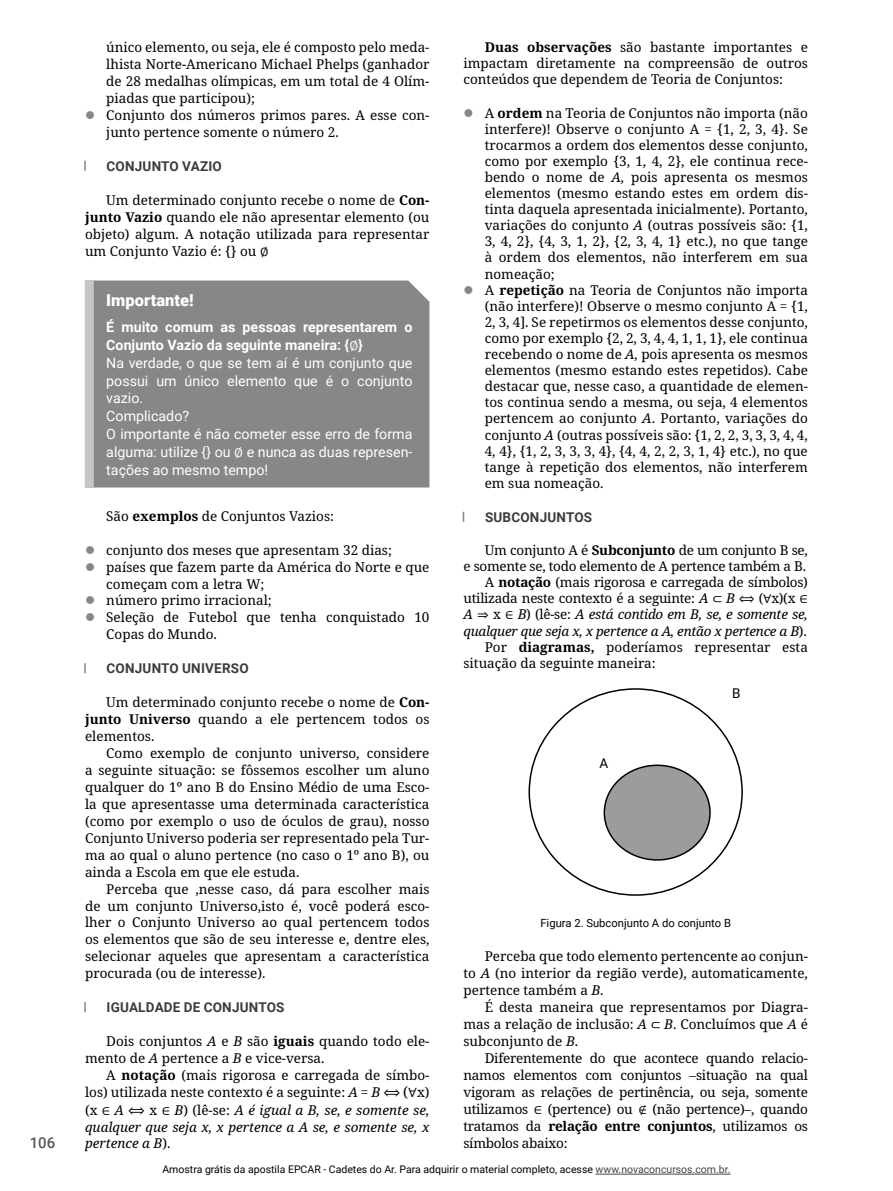
<style>
.page{position:relative;width:893px;height:1191px;background:#fff}
.page>*{position:absolute;margin:0;border:0;box-sizing:border-box;transform-origin:0 0}
.Título{font:900 16.5px "Roboto";color:#fff}
.t1{font:500 15px "Roboto";color:#575757}
.Texto{font:14.25px/17.9px "Roboto";color:#fff;text-align:justify}
.Texto-2{font:700 14.25px/17.9px "Roboto";color:#fff}
.Parágrafos{font:13.5px/17px "Noto Serif";color:#000;text-align:justify}
.Parágrafos-2{font:13.5px/16px "Noto Serif";letter-spacing:-.02em;color:#000;text-align:right}
.Tópico{font:700 13.5px "Roboto";letter-spacing:.015em;color:#3c3c3c}
.Certo_Errado{font:13.5px "Roboto";color:#000}
.Fonte_Tabelas_Imagens{font:11.25px "Roboto";color:#000}
.t2{font:10.5px "Roboto";color:#000}
.s1{font-weight:700}
.s2{font-family:"Cambria Math"}
.s3{font-family:"Cambria Math";font-weight:400}
.s4{font-style:italic}
.s5{font-family:"Cambria Math";font-size:14.25px}
.s6{font-size:14.25px}
.s7{color:#454545}
</style>
<div class="page">
<hr style="left:596px;top:1173px;width:134px;height:1px;background:#454545">
<svg style="left:84px;top:161px;width:2px;height:10px"></svg>
<div style="left:94px;top:280px;width:335px;height:207px;background:#878787"></div>
<div style="left:85px;top:280px;width:9px;height:207px;background:#c6c6c6"></div>
<svg style="left:84px;top:663px;width:2px;height:10px"></svg>
<svg style="left:84px;top:1002px;width:2px;height:10px"></svg>
<div style="left:604px;top:765px;width:106px;height:95px;background:#9c9c9c;border-radius:50%"></div>
<div style="left:604px;top:764px;width:107px;height:96px;border:2px solid #000;border-radius:50%"></div>
<p class="t1" style="left:30px;top:1132px;width:27px">106</p>
<p class="Parágrafos" style="left:106px;top:39px;width:325px">único elemento, ou seja, ele é composto pelo meda&shy;lhista Norte-Americano Michael Phelps (ganhador de 28 medalhas olímpicas, em um total de 4 Olím&shy;piadas que participou);</p>
<p class="Parágrafos" style="left:106px;top:107px;width:325px">Conjunto dos números primos pares. A esse con&shy;junto pertence somente o número 2.</p>
<p class="Tópico" style="left:107px;top:157px;width:117px">CONJUNTO VAZIO</p>
<p class="Parágrafos" style="left:85px;top:192px;width:346px;text-indent:21px">Um determinado conjunto recebe o nome de <span class="s1">Con&shy;junto Vazio</span> quando ele não apresentar elemento (ou objeto) algum. A notação utilizada para representar um Conjunto Vazio é: {} ou <span class="s2">∅</span></p>
<p class="Título" style="left:106px;top:288px;width:89px">Importante!</p>
<p class="Texto-2" style="left:106px;top:317px;width:308px">É muito comum as pessoas representarem o<br>Conjunto Vazio da seguinte maneira: {<span class="s3">∅</span>}</p>
<p class="Texto" style="left:106px;top:353px;width:308px">Na verdade, o que se tem aí é um conjunto que possui um único elemento que é o conjunto vazio.</p>
<p class="Texto" style="left:106px;top:407px;width:84px">Complicado?</p>
<p class="Texto" style="left:106px;top:424px;width:308px">O importante é não cometer esse erro de forma alguma: utilize {} ou <span class="s2">∅</span> e nunca as duas represen&shy;tações ao mesmo tempo!</p>
<p class="Parágrafos" style="left:106px;top:508px;width:229px">São <span class="s1">exemplos</span> de Conjuntos Vazios:</p>
<p class="Parágrafos" style="left:106px;top:542px;width:287px">conjunto dos meses que apresentam 32 dias;</p>
<p class="Parágrafos" style="left:106px;top:558px;width:325px">países que fazem parte da América do Norte e que começam com a letra W;</p>
<p class="Parágrafos" style="left:106px;top:592px;width:167px">número primo irracional;</p>
<p class="Parágrafos" style="left:106px;top:609px;width:325px">Seleção de Futebol que tenha conquistado 10<br>Copas do Mundo.</p>
<p class="Tópico" style="left:107px;top:659px;width:144px">CONJUNTO UNIVERSO</p>
<p class="Parágrafos" style="left:85px;top:694px;width:346px;text-indent:21px">Um determinado conjunto recebe o nome de <span class="s1">Con&shy;junto Universo</span> quando a ele pertencem todos os elementos.</p>
<p class="Parágrafos" style="left:85px;top:745px;width:346px;text-indent:21px">Como exemplo de conjunto universo, considere a seguinte situação: se fôssemos escolher um aluno qualquer do 1º ano B do Ensino Médio de uma Esco&shy;la que apresentasse uma determinada característica (como por exemplo o uso de óculos de grau), nosso Conjunto Universo poderia ser representado pela Tur&shy;ma ao qual o aluno pertence (no caso o 1º ano B), ou ainda a Escola em que ele estuda.</p>
<p class="Parágrafos" style="left:85px;top:880px;width:346px;text-indent:21px">Perceba que ,nesse caso, dá para escolher mais de um conjunto Universo,isto é, você poderá esco&shy;lher o Conjunto Universo ao qual pertencem todos os elementos que são de seu interesse e, dentre eles, selecionar aqueles que apresentam a característica procurada (ou de interesse).</p>
<p class="Tópico" style="left:107px;top:998px;width:180px">IGUALDADE DE CONJUNTOS</p>
<p class="Parágrafos" style="left:85px;top:1033px;width:346px;text-indent:21px">Dois conjuntos <span class="s4">A</span> e <span class="s4">B</span> são <span class="s1">iguais</span> quando todo ele&shy;mento de <span class="s4">A</span> pertence a <span class="s4">B</span> e vice-versa.</p>
<p class="Parágrafos" style="left:85px;top:1067px;width:346px;text-indent:21px">A <span class="s1">notação</span> (mais rigorosa e carregada de símbo&shy;los) utilizada neste contexto é a seguinte: <span class="s4">A</span> = <span class="s4">B</span> <span class="s5">⟺</span> <span class="s6">(</span><span class="s5">∀</span>x) (x <span class="s2">∈</span> <span class="s4">A</span> <span class="s5">⟺</span> x <span class="s2">∈</span> <span class="s4">B</span>) (lê-se: <span class="s4">A é igual a B, se, e somente se, qualquer que seja x, x pertence a A se, e somente se, x pertence a B</span>).</p>
<p class="Parágrafos" style="left:463px;top:40px;width:346px;line-height:16px;text-indent:21px"><span class="s1">Duas observações</span> são bastante importantes e impactam diretamente na compreensão de outros conteúdos que dependem de Teoria de Conjuntos:</p>
<p class="Parágrafos" style="left:485px;top:105px;width:325px;line-height:16px">A <span class="s1">ordem</span> na Teoria de Conjuntos não importa (não interfere)! Observe o conjunto A = {1, 2, 3, 4}. Se trocarmos a ordem dos elementos desse conjunto, como por exemplo {3, 1, 4, 2}, ele continua rece&shy;bendo o nome de <span class="s4">A,</span> pois apresenta os mesmos elementos (mesmo estando estes em ordem dis&shy;tinta daquela apresentada inicialmente). Portanto, variações do conjunto <span class="s4">A</span> (outras possíveis são: {1, 3, 4, 2}, {4, 3, 1, 2}, {2, 3, 4, 1} etc.), no que tange à ordem dos elementos, não interferem em sua nomeação;</p>
<p class="Parágrafos" style="left:485px;top:282px;width:325px;line-height:16px">A <span class="s1">repetição</span> na Teoria de Conjuntos não importa (não interfere)! Observe o mesmo conjunto A = {1, 2, 3, 4]. Se repetirmos os elementos desse conjunto, como por exemplo {2, 2, 3, 4, 4, 1, 1, 1}, ele continua recebendo o nome de <span class="s4">A,</span> pois apresenta os mesmos elementos (mesmo estando estes repetidos). Cabe destacar que, nesse caso, a quantidade de elemen&shy;tos continua sendo a mesma, ou seja, 4 elementos pertencem ao conjunto <span class="s4">A</span>. Portanto, variações do conjunto <span class="s4">A</span> (outras possíveis são: {1, 2, 2, 3, 3, 3, 4, 4, 4, 4}, {1, 2, 3, 3, 3, 4}, {4, 4, 2, 2, 3, 1, 4} etc.), no que tange à repetição dos elementos, não interferem em sua nomeação.</p>
<p class="Tópico" style="left:485px;top:507px;width:109px">SUBCONJUNTOS</p>
<p class="Parágrafos-2" style="left:463px;top:542px;width:346px">Um conjunto A é <span class="s1">Subconjunto</span> de um conjunto B se,<br>e somente se, todo elemento de A pertence também a B.</p>
<p class="Parágrafos" style="left:463px;top:575px;width:346px;line-height:16px;text-indent:21px">A <span class="s1">notação</span> (mais rigorosa e carregada de símbolos) utilizada neste contexto é a seguinte: <span class="s4">A</span> <span class="s2">⊂</span> <span class="s4">B</span> <span class="s2">⟺</span> (<span class="s2">∀</span>x)(x <span class="s2">∈ </span><span class="s4">A</span> <span class="s2">⇒</span> x <span class="s2">∈</span> <span class="s4">B</span>) (lê-se: <span class="s4">A está contido em B, se, e somente se, qualquer que seja x, x pertence a A, então x pertence a B</span>).</p>
<p class="Parágrafos" style="left:463px;top:639px;width:346px;line-height:16px;text-indent:21px">Por <span class="s1">diagramas,</span> poderíamos representar esta situação da seguinte maneira:</p>
<p class="Certo_Errado" style="left:732px;top:684px;width:10px">B</p>
<p class="Certo_Errado" style="left:599px;top:754px;width:10px">A</p>
<p class="Fonte_Tabelas_Imagens" style="left:540px;top:915px;width:192px">Figura 2. Subconjunto A do conjunto B</p>
<p class="Parágrafos" style="left:463px;top:948px;width:346px;text-indent:21px">Perceba que todo elemento pertencente ao conjun&shy;to <span class="s4">A</span> (no interior da região verde), automaticamente, pertence também a <span class="s4">B</span>.</p>
<p class="Parágrafos" style="left:463px;top:999px;width:346px;text-indent:21px">É desta maneira que representamos por Diagra&shy;mas a relação de inclusão: <span class="s4">A</span> <span class="s2">⊂</span> <span class="s4">B</span>. Concluímos que <span class="s4">A</span> é subconjunto de <span class="s4">B</span>.</p>
<p class="Parágrafos" style="left:463px;top:1050px;width:346px;text-indent:21px">Diferentemente do que acontece quando relacio&shy;namos elementos com conjuntos –situação na qual vigoram as relações de pertinência, ou seja, somente utilizamos <span class="s2">∈</span> (pertence) ou <span class="s2">∉</span> (não pertence)–, quando tratamos da <span class="s1">relação entre conjuntos</span>, utilizamos os símbolos abaixo:</p>
<p class="t2" style="left:162px;top:1162px;width:570px">Amostra grátis da apostila EPCAR - Cadetes do Ar. Para adquirir o material completo, acesse <span class="s7">www.novaconcursos.com.br.</span></p>
</div>
